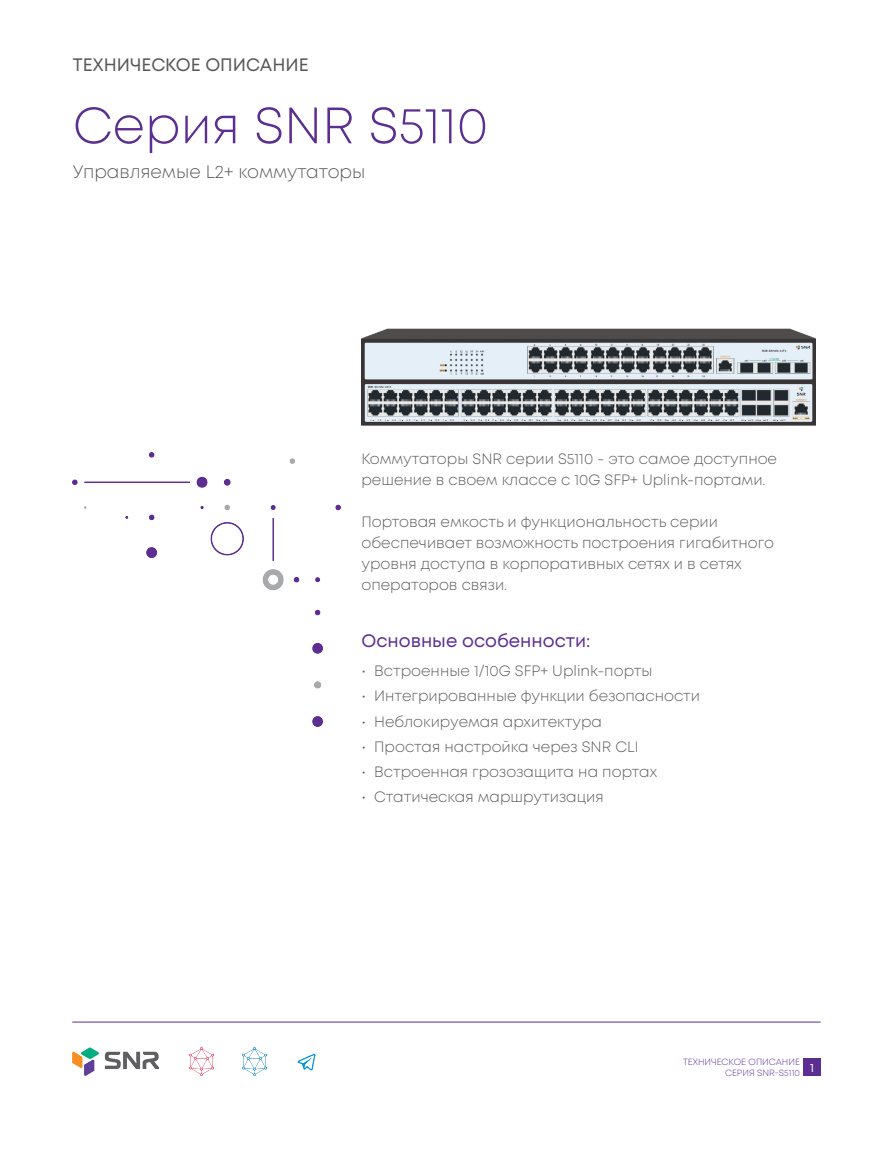
<style>
.page{position:relative;width:893px;height:1149px;background:#fff}
.page>*{position:absolute;margin:0;border:0;box-sizing:border-box;transform-origin:0 0}
.t1{font:300 51px "Mont";color:#5c2e91}
.t2{font:300 18px "Mont";color:#57585a}
.t3{font:18px "Mont";color:#5c2e91}
.t4{font:18px "Mont";color:#57585a}
.t5{font:300 15px/21px "Mont";color:#57585a}
.t6{font:300 9px/10.5px "Mont";color:#5c2e91}
</style>
<div class="page">
<img style="left:72px;top:452px;width:268px;height:274px">
<hr style="left:72px;top:1021px;width:749px;height:1px;background:#5c2e91">
<div style="left:803px;top:1058px;width:18px;height:17px;background:#5c2e91"></div>
<img style="left:72px;top:1047px;width:86px;height:28px">
<img style="left:297px;top:1053px;width:19px;height:16px">
<img style="left:243px;top:1047px;width:24px;height:28px">
<img style="left:190px;top:1047px;width:24px;height:28px">
<img style="left:361px;top:383px;width:454px;height:42px">
<img style="left:361px;top:328px;width:455px;height:55px">
<p class="t4" style="left:73px;top:53px;width:237px">ТЕХНИЧЕСКОЕ ОПИСАНИЕ</p>
<p class="t1" style="left:73px;top:93px;width:417px">Серия SNR S5110</p>
<p class="t2" style="left:73px;top:160px;width:294px">Управляемые L2+ коммутаторы</p>
<p class="t5" style="left:361px;top:448px;width:417px">Коммутаторы SNR серии S5110 - это самое доступное решение в своем классе с 10G SFP+ Uplink-портами.</p>
<p class="t5" style="left:361px;top:511px;width:414px">Портовая емкость и функциональность серии обеспечивает возможность построения гигабитного уровня доступа в корпоративных сетях и в сетях операторов связи.</p>
<p class="t3" style="left:361px;top:629px;width:231px">Основные особенности:</p>
<p class="t5" style="left:361px;top:660px;width:293px">• Встроенные 1/10G SFP+ Uplink-порты</p>
<p class="t5" style="left:361px;top:685px;width:340px">• Интегрированные функции безопасности</p>
<p class="t5" style="left:361px;top:710px;width:242px">• Неблокируемая архитектура</p>
<p class="t5" style="left:361px;top:736px;width:279px">• Простая настройка через SNR CLI</p>
<p class="t5" style="left:361px;top:761px;width:297px">• Встроенная грозозащита на портах</p>
<p class="t5" style="left:361px;top:786px;width:244px">• Статическая маршрутизация</p>
<p class="t6" style="left:725px;top:1056px;width:91px;text-indent:-42px">ТЕХНИЧЕСКОЕ ОПИСАНИЕ<br>СЕРИЯ SNR-S5110 <sup>1</sup></p>
</div>
